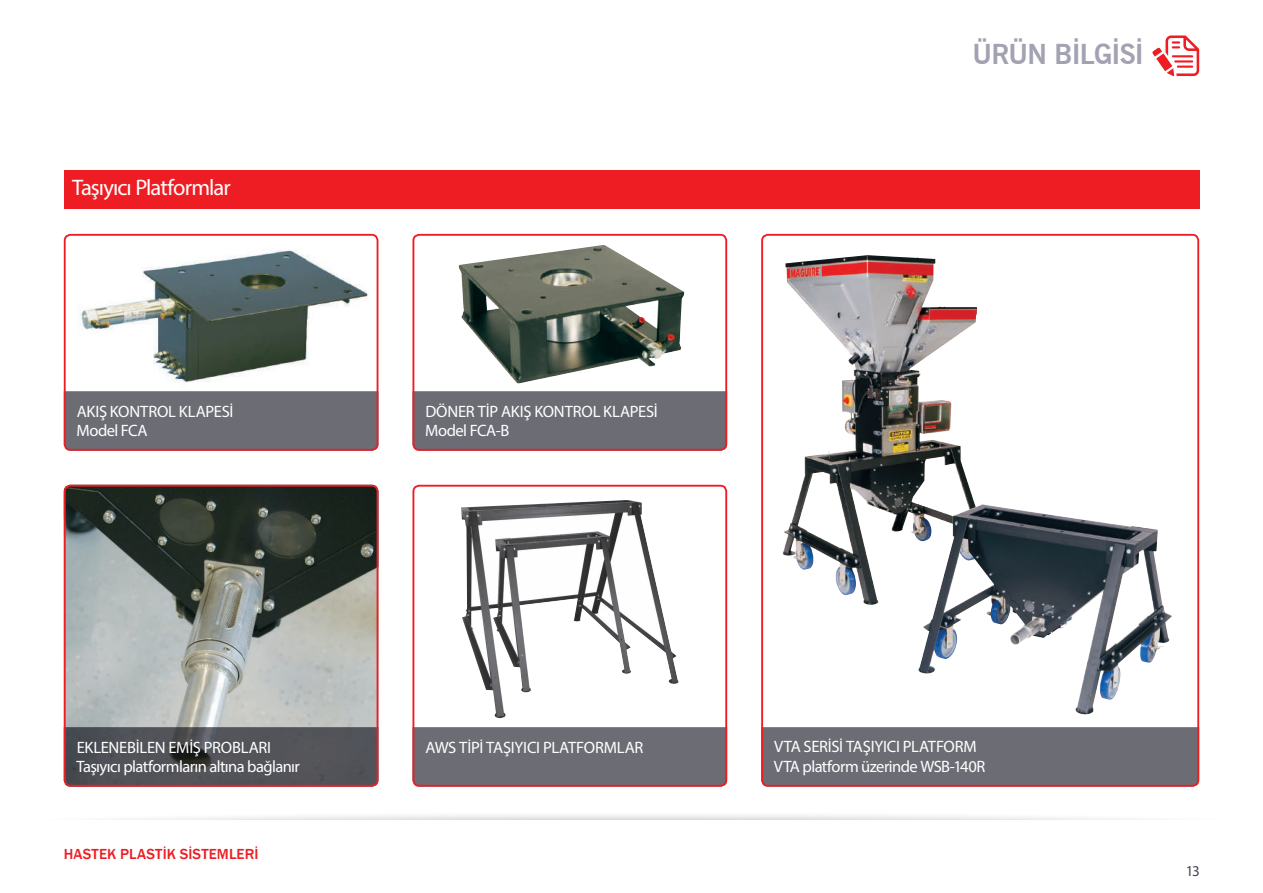
<style>
.page{position:relative;width:1263px;height:893px;background:#fff}
.page>*{position:absolute;margin:0;border:0;box-sizing:border-box;transform-origin:0 0}
.t1{font:700 27.45px "News Gothic BT";letter-spacing:-.03em;color:#a3a2b2}
.t2{font:22.5px "Myriad Pro";letter-spacing:-.04em;color:#fff}
.t3{font:16.5px/19.8px "Myriad Pro";letter-spacing:-.02em;color:#fff}
.t4{font:500 15px "Franklin Gothic";letter-spacing:.01em;color:#ee1d23}
.t5{font:15px "Myriad Pro";color:#444156}
</style>
<div class="page">
<div style="left:3px;top:811px;width:1257px;height:49px;background:#231f20;opacity:.75"></div>
<div style="left:0;top:821px;width:1263px;height:72px;background:#fff"></div>
<svg style="left:1152px;top:35px;width:47px;height:41px"></svg>
<div style="left:64px;top:170px;width:1135px;height:38px;background:#ee1d23"></div>
<img style="left:782px;top:255px;width:140px;height:350px">
<img style="left:918px;top:506px;width:254px;height:209px">
<div style="left:764px;top:727px;width:432px;height:57px;background:#6c6c75"></div>
<div style="left:761px;top:234px;width:438px;height:553px;border:2px solid #ee1d23;border-radius:6px"></div>
<img style="left:78px;top:250px;width:290px;height:133px">
<div style="left:67px;top:391px;width:311px;height:59px;background:#6c6c75"></div>
<div style="left:64px;top:234px;width:314px;height:217px;border:2px solid #ee1d23;border-radius:6px"></div>
<img style="left:459px;top:245px;width:225px;height:139px">
<div style="left:415px;top:391px;width:309px;height:57px;background:#6c6c75"></div>
<div style="left:412px;top:234px;width:315px;height:217px;border:2px solid #ee1d23;border-radius:6px"></div>
<img style="left:64px;top:485px;width:314px;height:242px">
<svg style="left:67px;top:727px;width:311px;height:59px;background:#4f5055"></svg>
<div style="left:64px;top:485px;width:314px;height:302px;border:2px solid #ee1d23;border-radius:6px"></div>
<img style="left:461px;top:500px;width:218px;height:218px">
<div style="left:415px;top:727px;width:309px;height:57px;background:#6c6c75"></div>
<div style="left:412px;top:485px;width:315px;height:302px;border:2px solid #ee1d23;border-radius:6px"></div>
<h2 class="t2" style="left:72px;top:174px;width:160px">Taşıyıcı Platformlar</h2>
<p class="t3" style="left:77px;top:401px;width:158px">AKIŞ KONTROL KLAPESİ<br>Model FCA</p>
<p class="t3" style="left:425px;top:401px;width:234px">DÖNER TİP AKIŞ KONTROL KLAPESİ<br>Model FCA-B</p>
<h1 class="t1" style="left:973px;top:38px;width:173px">ÜRÜN BİLGİSİ</h1>
<p class="t3" style="left:77px;top:737px;width:225px">EKLENEBİLEN EMİŞ PROBLARI<br>Taşıyıcı platformların altına bağlanır</p>
<p class="t3" style="left:425px;top:737px;width:219px">AWS TİPİ TAŞIYICI PLATFORMLAR</p>
<p class="t4" style="left:64px;top:845px;width:196px">HASTEK PLASTİK SİSTEMLERİ</p>
<p class="t3" style="left:774px;top:737px;width:213px">VTA SERİSİ TAŞIYICI PLATFORM<br>VTA platform üzerinde WSB-140R</p>
<p class="t5" style="left:1186px;top:862px;width:15px">13</p>
</div>
